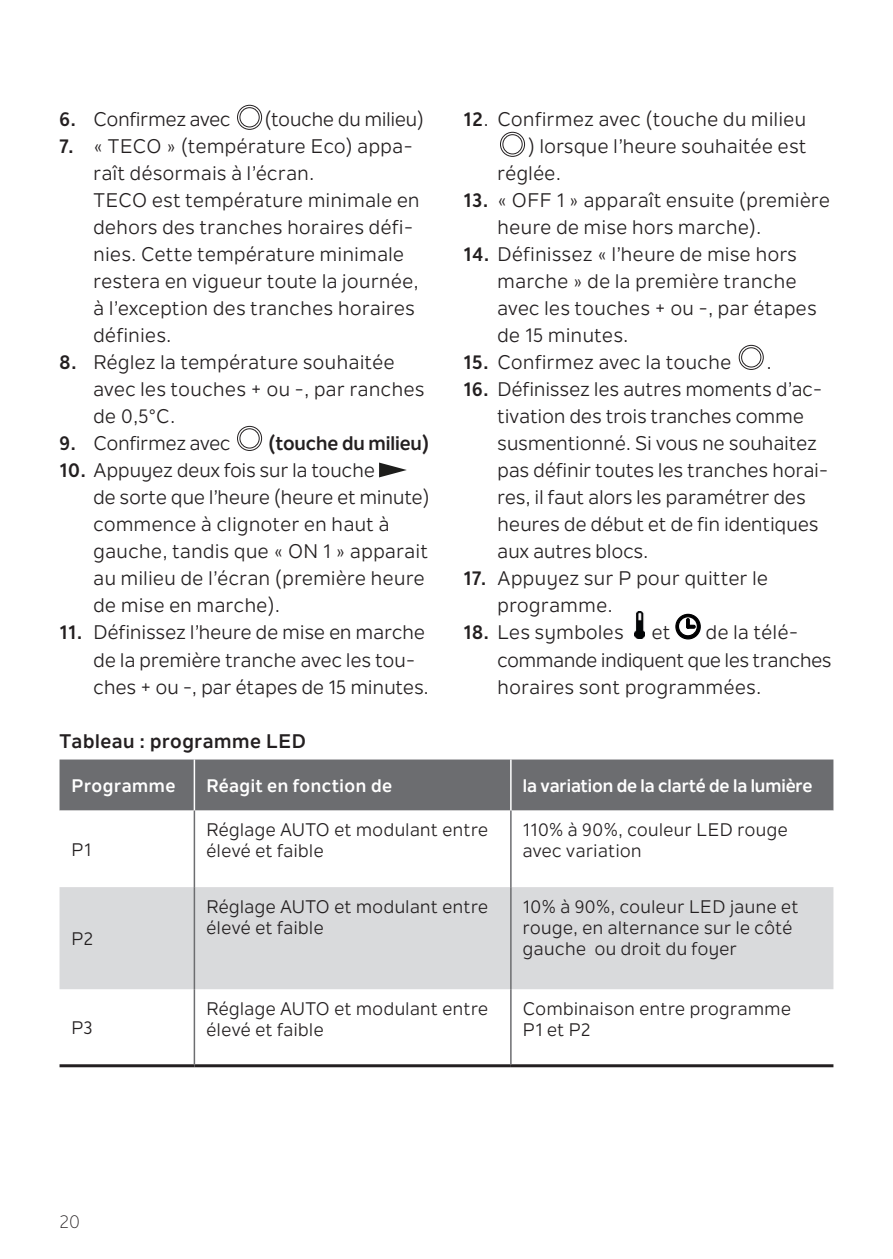
<style>
.page{position:relative;width:893px;height:1259px;background:#fff}
.page>*{position:absolute;margin:0;border:0;box-sizing:border-box;transform-origin:0 0}
.Platte_tekst_nw{font:19.5px/27px "Nolan Next";letter-spacing:.02em;color:#231f20}
.Vet_platte_nw{font:700 19.5px "Nolan Next";letter-spacing:.03em;color:#231f20}
.Platte_tekst_nw-2{font:700 19.5px "Nolan Next";letter-spacing:-.005em;color:#231f20}
.Tabel_plat_nw{font:18px/21px "Nolan Next";letter-spacing:.03em;color:#231f20}
.Tabel_vet_nw{font:700 18px "Nolan Next";color:#fff}
.Tabel_vet_nw-2{font:700 18px "Nolan Next";letter-spacing:.03em;color:#fff}
.t1{font:18px "Nolan Next";color:#231f20}
.s1{font-weight:700}
</style>
<div class="page">
<div style="left:500px;top:132px;width:25px;height:25px;border:1px solid #231f20;border-radius:50%"></div>
<div style="left:503px;top:134px;width:19px;height:20px;border:1px solid #231f20;border-radius:50%"></div>
<div style="left:739px;top:345px;width:24px;height:25px;border:1px solid #231f20;border-radius:50%"></div>
<div style="left:741px;top:347px;width:20px;height:20px;border:1px solid #231f20;border-radius:50%"></div>
<img style="left:635px;top:611px;width:10px;height:27px">
<div style="left:676px;top:614px;width:24px;height:25px;background:#000001;border-radius:50%"></div>
<div style="left:675px;top:614px;width:26px;height:25px;border:1px solid #000001;border-radius:50%"></div>
<svg style="left:678px;top:617px;width:19px;height:19px"></svg>
<div style="left:678px;top:616px;width:20px;height:20px;border:1px solid #000001;border-radius:50%"></div>
<div style="left:686px;top:618px;width:4px;height:11px;border:1px solid #000001"></div>
<svg style="left:687px;top:618px;width:8px;height:7px"></svg>
<div style="left:686px;top:625px;width:10px;height:4px;border:1px solid #000001"></div>
<div style="left:237px;top:105px;width:25px;height:25px;border:1px solid #231f20;border-radius:50%"></div>
<div style="left:240px;top:107px;width:19px;height:20px;border:1px solid #231f20;border-radius:50%"></div>
<div style="left:237px;top:426px;width:25px;height:25px;border:1px solid #231f20;border-radius:50%"></div>
<div style="left:240px;top:428px;width:19px;height:20px;border:1px solid #231f20;border-radius:50%"></div>
<svg style="left:379px;top:462px;width:28px;height:15px"></svg>
<div style="left:60px;top:759px;width:773px;height:51px;background:#6c6d70"></div>
<svg style="left:60px;top:810px;width:773px;height:254px"></svg>
<div style="left:60px;top:887px;width:773px;height:102px;background:#d9dadc"></div>
<hr style="left:194px;top:759px;width:1px;height:51px;background:#fff">
<hr style="left:510px;top:759px;width:2px;height:51px;background:#fff">
<hr style="left:194px;top:810px;width:1px;height:77px;background:#6c6d70">
<hr style="left:510px;top:810px;width:2px;height:77px;background:#6c6d70">
<hr style="left:194px;top:887px;width:1px;height:102px;background:#6c6d70">
<hr style="left:60px;top:1064px;width:134px;height:3px;background:#231f20">
<hr style="left:194px;top:1064px;width:317px;height:3px;background:#231f20">
<hr style="left:511px;top:1064px;width:322px;height:3px;background:#231f20">
<hr style="left:510px;top:887px;width:2px;height:102px;background:#6c6d70">
<hr style="left:194px;top:989px;width:1px;height:75px;background:#6c6d70">
<hr style="left:510px;top:989px;width:2px;height:75px;background:#6c6d70">
<p class="Platte_tekst_nw" style="left:60px;top:106px;width:173px"><span class="s1">6.</span> Confirmez avec</p>
<p class="Platte_tekst_nw" style="left:265px;top:106px;width:161px">(touche du milieu)</p>
<p class="Platte_tekst_nw" style="left:94px;top:133px;width:321px;text-indent:-34px"><span class="s1">7.</span> « TECO » (température Eco) appa&shy;raît désormais à l’écran.</p>
<p class="Platte_tekst_nw" style="left:94px;top:187px;width:327px">TECO est température minimale en dehors des tranches horaires défi&shy;nies. Cette température minimale restera en vigueur toute la journée, à l’exception des tranches horaires définies.</p>
<p class="Platte_tekst_nw" style="left:94px;top:349px;width:332px;text-indent:-34px"><span class="s1">8.</span> Réglez la température souhaitée avec les touches + ou -, par ranches de 0,5°C.</p>
<p class="Platte_tekst_nw" style="left:60px;top:430px;width:173px"><span class="s1">9.</span> Confirmez avec</p>
<p class="Platte_tekst_nw-2" style="left:269px;top:431px;width:162px">(touche du milieu)</p>
<p class="Platte_tekst_nw" style="left:94px;top:457px;width:337px;text-indent:-34px"><span class="s1">10.</span> Appuyez deux fois sur la touche<br>de sorte que l’heure (heure et minute) commence à clignoter en haut à gauche, tandis que « ON 1 » apparait au milieu de l’écran (première heure de mise en marche).</p>
<p class="Platte_tekst_nw" style="left:94px;top:619px;width:337px;text-indent:-34px"><span class="s1">11.</span> Définissez l’heure de mise en marche de la première tranche avec les tou&shy;ches + ou -, par étapes de 15 minutes.</p>
<p class="Vet_platte_nw" style="left:60px;top:728px;width:248px">Tableau : programme LED</p>
<p class="Tabel_vet_nw-2" style="left:72px;top:774px;width:105px">Programme</p>
<p class="Tabel_vet_nw-2" style="left:206px;top:774px;width:187px">Réagit en fonction de</p>
<p class="Tabel_vet_nw" style="left:523px;top:774px;width:291px">la variation de la clarté de la lumière</p>
<p class="Platte_tekst_nw" style="left:463px;top:106px;width:344px"><span class="s1">12</span>. Confirmez avec (touche du milieu</p>
<p class="Platte_tekst_nw" style="left:528px;top:133px;width:280px">) lorsque l’heure souhaitée est</p>
<p class="Platte_tekst_nw" style="left:497px;top:160px;width:65px">réglée.</p>
<p class="Platte_tekst_nw" style="left:497px;top:187px;width:334px;text-indent:-34px"><span class="s1">13.</span> « OFF 1 » apparaît ensuite (première heure de mise hors marche).</p>
<p class="Platte_tekst_nw" style="left:497px;top:241px;width:321px;text-indent:-34px"><span class="s1">14.</span> Définissez « l’heure de mise hors marche » de la première tranche avec les touches + ou -, par étapes de 15 minutes.</p>
<p class="Platte_tekst_nw" style="left:463px;top:349px;width:269px"><span class="s1">15.</span> Confirmez avec la touche</p>
<p class="Platte_tekst_nw" style="left:767px;top:349px;width:6px">.</p>
<p class="Platte_tekst_nw" style="left:497px;top:376px;width:332px;text-indent:-34px"><span class="s1">16.</span> Définissez les autres moments d’ac&shy;tivation des trois tranches comme susmentionné. Si vous ne souhaitez pas définir toutes les tranches horai&shy;res, il faut alors les paramétrer des heures de début et de fin identiques aux autres blocs.</p>
<p class="Platte_tekst_nw" style="left:497px;top:565px;width:272px;text-indent:-34px"><span class="s1">17.</span> Appuyez sur P pour quitter le programme.</p>
<p class="Platte_tekst_nw" style="left:463px;top:619px;width:162px"><span class="s1">18.</span> Les symboles</p>
<p class="Platte_tekst_nw" style="left:652px;top:619px;width:20px">et</p>
<p class="Platte_tekst_nw" style="left:497px;top:619px;width:335px;text-indent:208px">de la télé&shy;commande indiquent que les tranches horaires sont programmées.</p>
<p class="Tabel_plat_nw" style="left:72px;top:839px;width:21px">P1</p>
<p class="Tabel_plat_nw" style="left:72px;top:928px;width:24px">P2</p>
<p class="Tabel_plat_nw" style="left:72px;top:1016px;width:22px">P3</p>
<p class="t1" style="left:60px;top:1210px;width:22px">20</p>
<p class="Tabel_plat_nw" style="left:206px;top:819px;width:283px">Réglage AUTO et modulant entre élevé et faible</p>
<p class="Tabel_plat_nw" style="left:523px;top:819px;width:266px">110% à 90%, couleur LED rouge avec variation</p>
<p class="Tabel_plat_nw" style="left:206px;top:896px;width:283px">Réglage AUTO et modulant entre élevé et faible</p>
<p class="Tabel_plat_nw" style="left:523px;top:896px;width:277px">10% à 90%, couleur LED jaune et rouge, en alternance sur le côté gauche ou droit du foyer</p>
<p class="Tabel_plat_nw" style="left:206px;top:998px;width:283px">Réglage AUTO et modulant entre élevé et faible</p>
<p class="Tabel_plat_nw" style="left:523px;top:998px;width:270px">Combinaison entre programme<br>P1 et P2</p>
</div>
